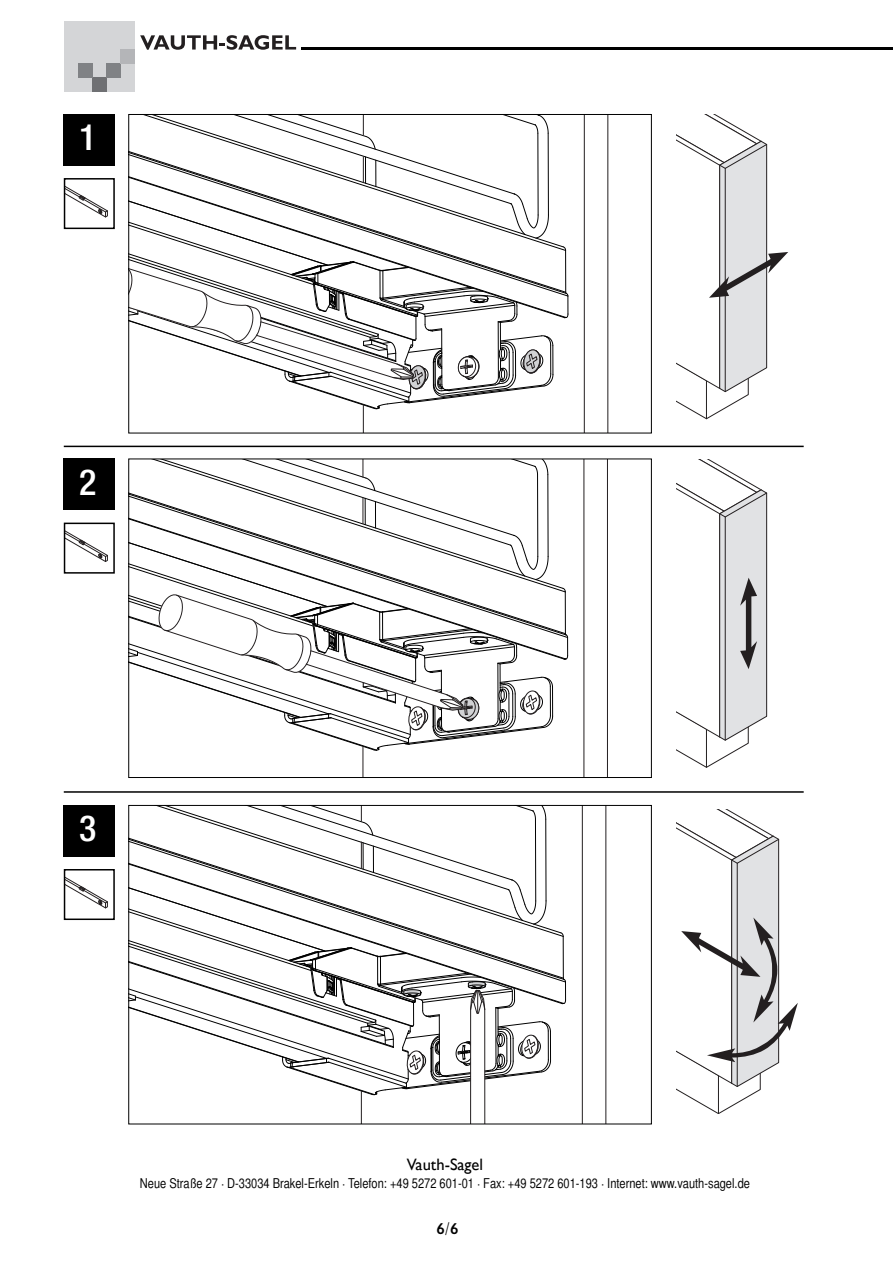
<style>
.page{position:relative;width:893px;height:1263px;background:#fff}
.page>*{position:absolute;margin:0;border:0;box-sizing:border-box;transform-origin:0 0}
.t1{font:500 condensed 36px "Helvetica Neue LT Std";color:#fff}
.t2{font:16.5px "Gill Sans";color:#000}
.t3{font:500 15px "Chantilly";color:#000}
.t4{font:13.5px "Sans Cond";color:#000}
</style>
<div class="page">
<div style="left:64px;top:21px;width:71px;height:71px;background:#d4d5d7"></div>
<div style="left:92px;top:78px;width:14px;height:14px;background:#6f7073"></div>
<div style="left:78px;top:64px;width:14px;height:14px;background:#808285"></div>
<div style="left:106px;top:64px;width:15px;height:14px;background:#808285"></div>
<div style="left:121px;top:50px;width:14px;height:14px;background:#b4b5b8"></div>
<svg style="left:140px;top:35px;width:156px;height:15px"></svg>
<hr style="left:301px;top:47px;width:592px;height:3px;background:#000">
<hr style="left:64px;top:791px;width:740px;height:2px;background:#000">
<svg style="left:605px;top:807px;width:1px;height:315px"></svg>
<svg style="left:551px;top:807px;width:32px;height:315px"></svg>
<svg style="left:131px;top:807px;width:420px;height:315px"></svg>
<div style="left:129px;top:805px;width:523px;height:319px;border:1px solid #000"></div>
<svg style="left:607px;top:461px;width:1px;height:315px"></svg>
<svg style="left:362px;top:461px;width:223px;height:315px"></svg>
<svg style="left:131px;top:461px;width:422px;height:290px"></svg>
<div style="left:129px;top:459px;width:523px;height:319px;border:1px solid #000"></div>
<svg style="left:607px;top:116px;width:1px;height:315px"></svg>
<svg style="left:362px;top:116px;width:223px;height:315px"></svg>
<svg style="left:131px;top:116px;width:423px;height:294px"></svg>
<div style="left:129px;top:114px;width:523px;height:319px;border:1px solid #000"></div>
<div style="left:64px;top:114px;width:51px;height:51px;background:#000"></div>
<svg style="left:676px;top:115px;width:112px;height:304px"></svg>
<hr style="left:64px;top:446px;width:740px;height:1px;background:#000">
<svg style="left:676px;top:459px;width:91px;height:309px"></svg>
<svg style="left:676px;top:809px;width:122px;height:305px"></svg>
<svg style="left:67px;top:187px;width:41px;height:30px"></svg>
<div style="left:64px;top:178px;width:51px;height:51px;border:2px solid #000"></div>
<div style="left:64px;top:459px;width:51px;height:51px;background:#000"></div>
<svg style="left:67px;top:531px;width:41px;height:31px"></svg>
<div style="left:64px;top:523px;width:51px;height:51px;border:2px solid #000"></div>
<div style="left:64px;top:805px;width:51px;height:51px;background:#000"></div>
<svg style="left:67px;top:878px;width:41px;height:30px"></svg>
<div style="left:64px;top:869px;width:51px;height:51px;border:2px solid #000"></div>
<h1 class="t1" style="left:79px;top:125px;width:19px">1</h1>
<h1 class="t1" style="left:79px;top:469px;width:19px">2</h1>
<h1 class="t1" style="left:79px;top:816px;width:19px">3</h1>
<p class="t2" style="left:407px;top:1155px;width:78px">Vauth-Sagel</p>
<p class="t4" style="left:140px;top:1178px;width:612px">Neue Straße 27 · D-33034 Brakel-Erkeln · Telefon: +49 5272 601-01 · Fax: +49 5272 601-193 · Internet: www.vauth-sagel.de</p>
<p class="t3" style="left:436px;top:1220px;width:23px">6/6</p>
</div>
